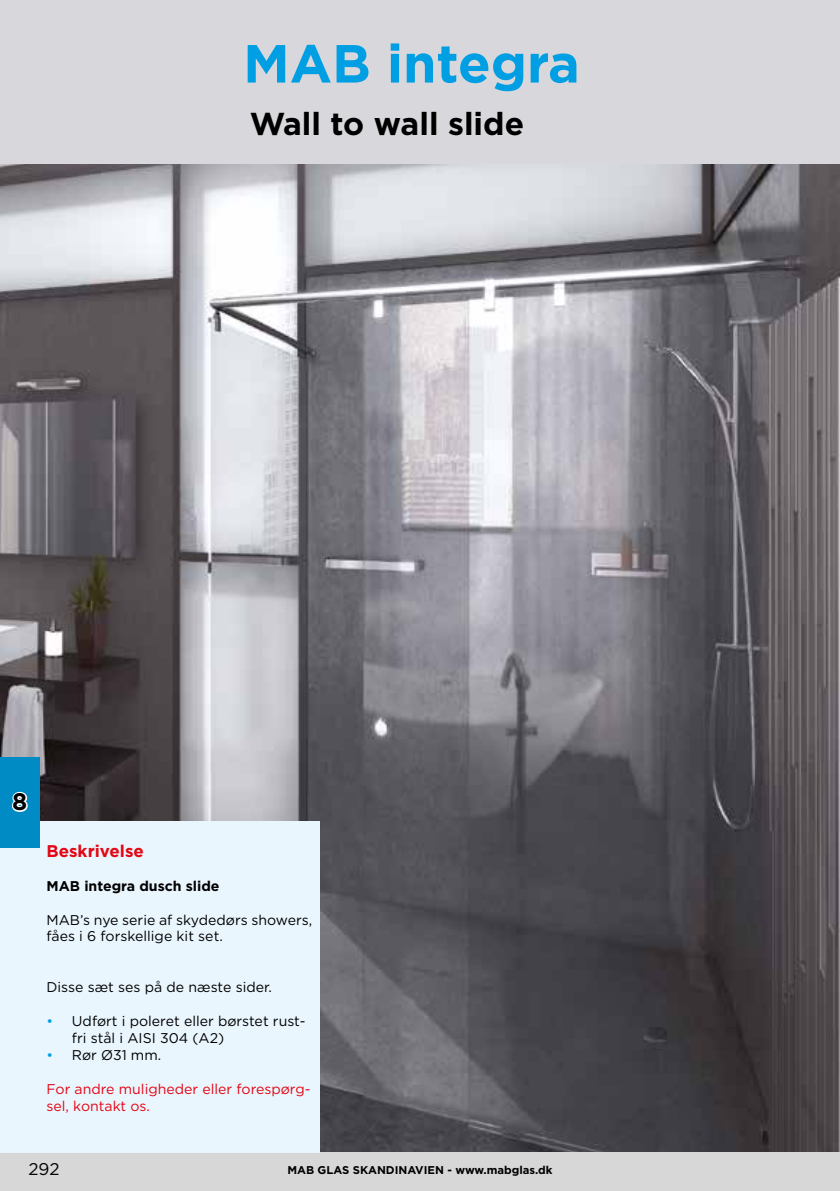
<style>
.page{position:relative;width:840px;height:1191px;background:#fff}
.page>*{position:absolute;margin:0;border:0;box-sizing:border-box;transform-origin:0 0}
.t1{font:700 53.6px "Gotham";color:#009fe3}
.t2{font:700 31.8px "Gotham";color:#000}
.t3{font:700 24px "Gotham";color:#000}
.t4{font:700 17px "Gotham";color:#e30613}
.t5{font:17px "Gotham";color:#000}
.t6{font:14px/17px "Gotham";color:#000}
.t7{font:14px/17px "Gotham";color:#e30613}
.t8{font:700 14px "Gotham";color:#000}
.t9{font:700 11.2px "Gotham";color:#000}
.s1{color:#009fe3}
</style>
<div class="page">
<div style="left:0;top:1151px;width:839px;height:40px;background:#d7d7d7"></div>
<img style="left:0;top:163px;width:839px;height:988px">
<div style="left:0;top:0;width:839px;height:163px;background:#d8d7db"></div>
<div style="left:0;top:821px;width:319px;height:332px;background:#eaf6fe"></div>
<div style="left:0;top:757px;width:39px;height:90px;background:#008bc5"></div>
<svg style="left:11px;top:791px;width:17px;height:21px"></svg>
<h1 class="t1" style="left:243px;top:28px;width:338px">MAB integra</h1>
<h2 class="t2" style="left:249px;top:103px;width:276px">Wall to wall slide</h2>
<h3 class="t3" style="left:12px;top:786px;width:17px">8</h3>
<p class="t4" style="left:46px;top:839px;width:99px">Beskrivelse</p>
<p class="t8" style="left:46px;top:876px;width:174px">MAB integra dusch slide</p>
<p class="t6" style="left:46px;top:910px;width:267px">MAB’s nye serie af skydedørs showers, fåes i 6 forskellige kit set.</p>
<p class="t6" style="left:46px;top:978px;width:227px">Disse sæt ses på de næste sider.</p>
<p class="t6" style="left:72px;top:1012px;width:235px;text-indent:-25px"><span class="s1">•</span> Udført i poleret eller børstet rust&shy;fri stål i AISI 304 (A2)</p>
<p class="t6" style="left:46px;top:1046px;width:116px"><span class="s1">•</span> Rør Ø31 mm.</p>
<p class="t7" style="left:46px;top:1080px;width:265px">For andre muligheder eller forespørg&shy;sel, kontakt os.</p>
<p class="t5" style="left:28px;top:1158px;width:33px">292</p>
<p class="t9" style="left:287px;top:1162px;width:266px">MAB GLAS SKANDINAVIEN - www.mabglas.dk</p>
</div>
